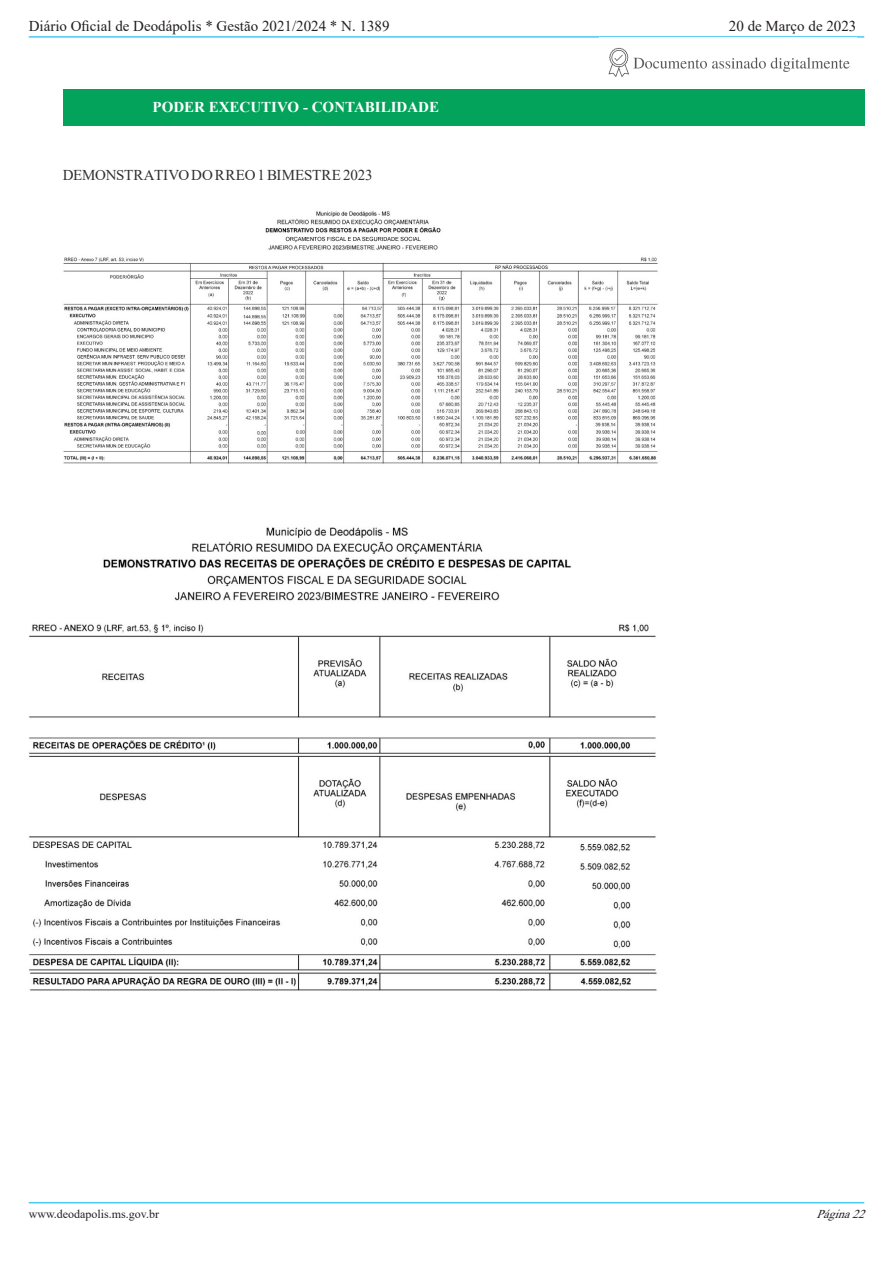
<style>
.page{position:relative;width:893px;height:1263px;background:#fff}
.page>*{position:absolute;margin:0;border:0;box-sizing:border-box;transform-origin:0 0}
.t1{font:15px "Times New Roman";color:#231f20}
.Estilo_MPE_4{font:15px "Times New Roman";letter-spacing:-.01em;color:#2f2f2f}
.t2{font:700 15px "Times New Roman";color:#fff}
.t3{font:12px "Times New Roman";color:#231f20}
.t4{font:italic 12px "Times New Roman";color:#231f20}
</style>
<div class="page">
<hr style="left:29px;top:36px;width:835px;height:2px;background:#49c9f4">
<hr style="left:29px;top:1202px;width:835px;height:1px;background:#49c9f4">
<img style="left:608px;top:47px;width:242px;height:30px">
<div style="left:63px;top:89px;width:801px;height:37px;background:#03a35b"></div>
<img style="left:63px;top:211px;width:595px;height:253px">
<img style="left:29px;top:527px;width:628px;height:464px">
<p class="t1" style="left:29px;top:16px;width:362px">Diário Oficial de Deodápolis * Gestão 2021/2024 * N. 1389</p>
<p class="t2" style="left:153px;top:97px;width:288px">PODER EXECUTIVO - CONTABILIDADE</p>
<p class="Estilo_MPE_4" style="left:63px;top:164px;width:311px">DEMONSTRATIVO DO RREO 1 BIMESTRE 2023</p>
<p class="t1" style="left:729px;top:16px;width:129px">20 de Março de 2023</p>
<p class="t3" style="left:29px;top:1206px;width:132px">www.deodapolis.ms.gov.br</p>
<p class="t4" style="left:817px;top:1206px;width:55px">Página22</p>
</div>
